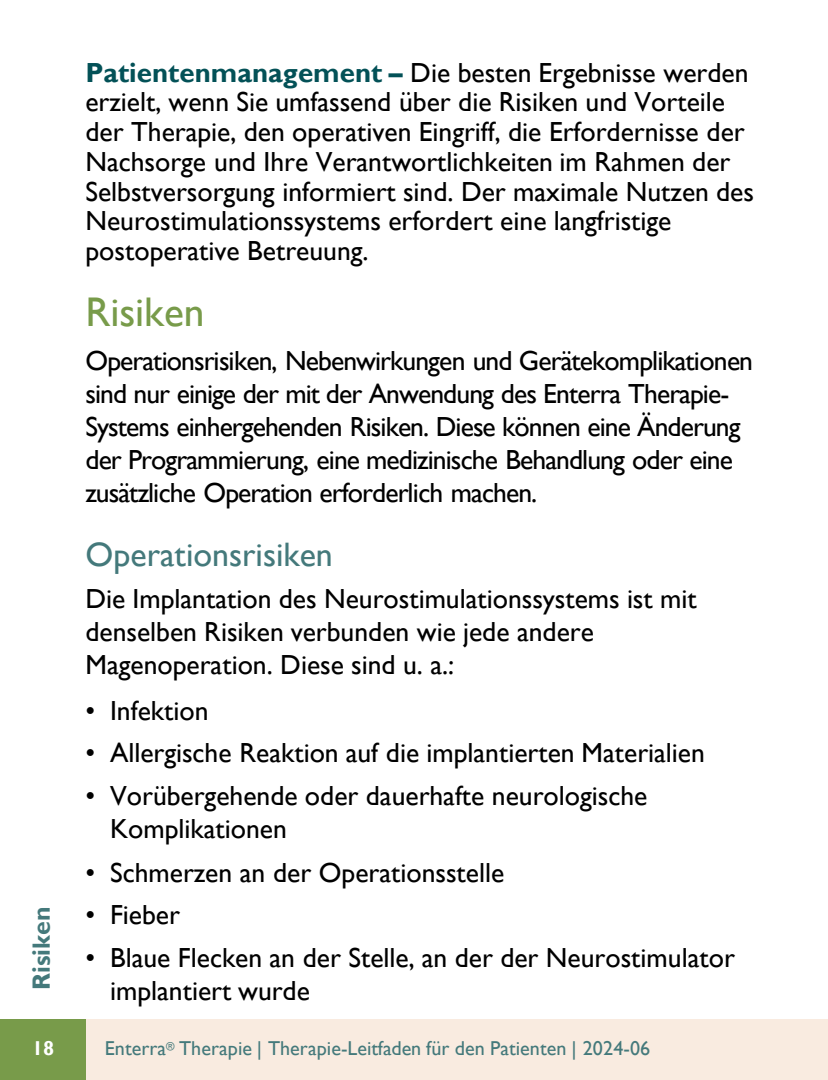
<style>
.page{position:relative;width:828px;height:1080px;background:#fff}
.page>*{position:absolute;margin:0;border:0;box-sizing:border-box;transform-origin:0 0}
.t1{font:41.5px "Gill Sans";color:#789b4a}
.t2{font:34px "Gill Sans";color:#44797b}
.t3{font:27.5px/29.8px "Gill Sans";color:#000}
.t4{font:27.5px/33px "Gill Sans";letter-spacing:-.035em;color:#000}
.t5{font:700 25px "Gill Sans";color:#44797b}
.t6{font:20px "Gill Sans";letter-spacing:.005em;color:#44797b}
.t7{font:700 20px "Gill Sans";color:#fff}
.s1{font-weight:700;color:#035157}
</style>
<div class="page">
<div style="left:86px;top:1020px;width:741px;height:60px;background:#f9ebe0"></div>
<div style="left:0;top:1020px;width:86px;height:60px;background:#789b4a"></div>
<p class="t5" style="left:26px;top:990px;width:85px;rotate:-90deg">Risiken</p>
<p class="t7" style="left:32px;top:1036px;width:24px">18</p>
<p class="t3" style="left:85px;top:58px;width:670px"><span class="s1">Patientenmanagement –</span> Die besten Ergebnisse werden erzielt, wenn Sie umfassend über die Risiken und Vorteile der Therapie, den operativen Eingriff, die Erfordernisse der Nachsorge und Ihre Verantwortlichkeiten im Rahmen der Selbstversorgung informiert sind. Der maximale Nutzen des Neurostimulationssystems erfordert eine langfristige postoperative Betreuung.</p>
<p class="t1" style="left:85px;top:288px;width:121px">Risiken</p>
<p class="t4" style="left:85px;top:345px;width:669px">Operationsrisiken, Nebenwirkungen und Gerätekomplikationen sind nur einige der mit der Anwendung des Enterra Therapie-Systems einhergehenden Risiken. Diese können eine Änderung der Programmierung, eine medizinische Behandlung oder eine zusätzliche Operation erforderlich machen.</p>
<p class="t2" style="left:85px;top:535px;width:249px">Operationsrisiken</p>
<p class="t3" style="left:85px;top:583px;width:612px;line-height:33px">Die Implantation des Neurostimulationssystems ist mit denselben Risiken verbunden wie jede andere<br>Magenoperation. Diese sind u. a.:</p>
<p class="t3" style="left:85px;top:696px;width:124px">• Infektion</p>
<p class="t3" style="left:85px;top:739px;width:621px">• Allergische Reaktion auf die implantierten Materialien</p>
<p class="t3" style="left:110px;top:780px;width:539px;line-height:33px;text-indent:-25px">• Vorübergehende oder dauerhafte neurologische<br>Komplikationen</p>
<p class="t3" style="left:85px;top:858px;width:420px">• Schmerzen an der Operationsstelle</p>
<p class="t3" style="left:85px;top:901px;width:96px">• Fieber</p>
<p class="t3" style="left:110px;top:942px;width:626px;line-height:33px;text-indent:-25px">• Blaue Flecken an der Stelle, an der der Neurostimulator implantiert wurde</p>
<p class="t6" style="left:105px;top:1037px;width:546px">Enterra<sup>®</sup> Therapie | Therapie-Leitfaden für den Patienten | 2024-06</p>
</div>
